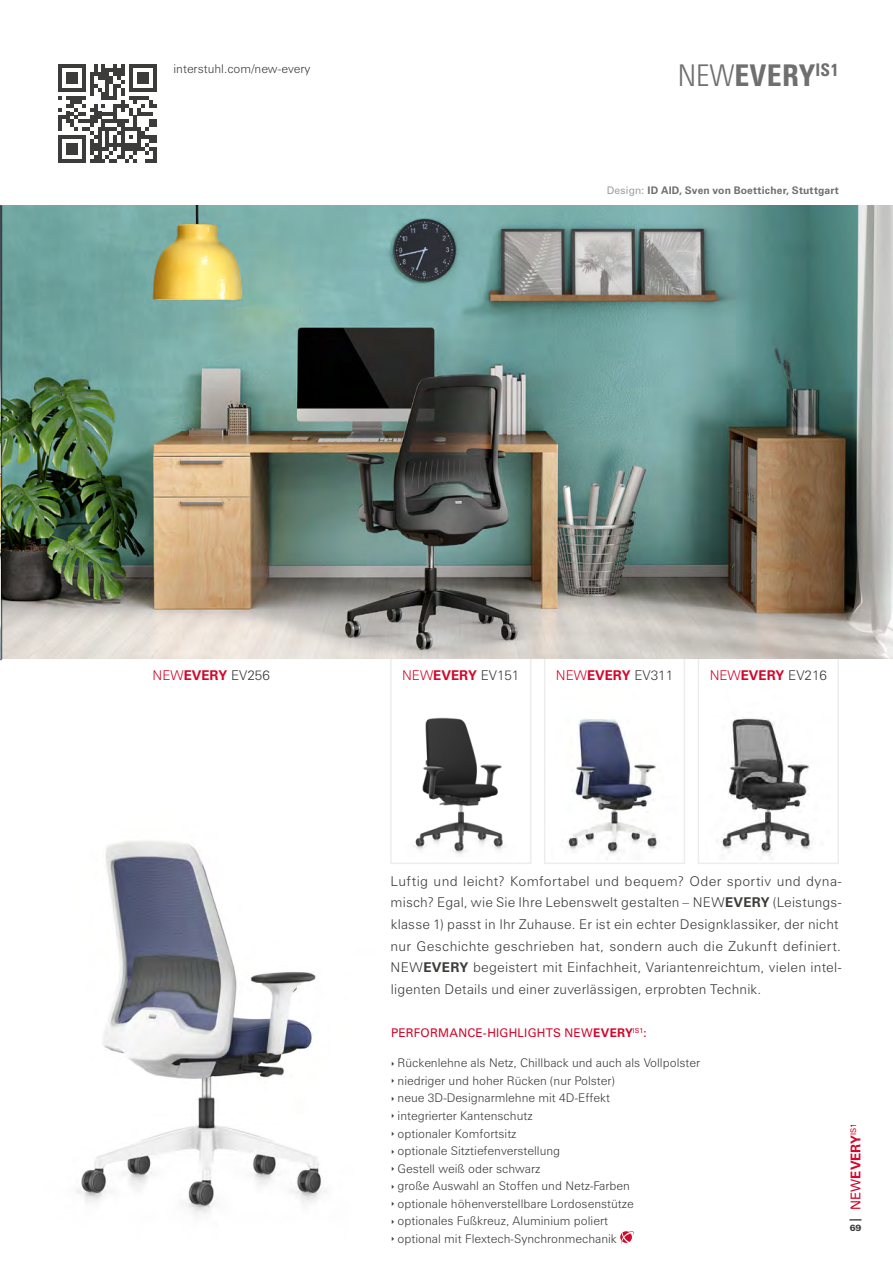
<style>
.page{position:relative;width:893px;height:1263px;background:#fff}
.page>*{position:absolute;margin:0;border:0;box-sizing:border-box;transform-origin:0 0}
.t1{font:30px "Zurich BT Bold Condensed Head";letter-spacing:.01em;color:#706f6f}
.t2{font:300 13.5px/21.6px "Zurich BT";letter-spacing:.02em;color:#3c3c3b}
.t3{font:700 13.5px "Zurich BT";color:#d3072a}
.t4{font:300 12px/17.5px "Zurich BT";color:#3c3c3b}
.t5{font:12px "Zurich BT";letter-spacing:.02em;color:#d3072a}
.t6{font:700 10.5px "Zurich BT";letter-spacing:.015em;color:#706f6f}
.t7{font:900 9px "Zurich BT";color:#3c3c3b}
.s1{font-family:"Zurich BT Light Condensed Head"}
.s2{font-weight:400;color:#9d9d9c}
.s3{font-weight:300}
.s4{font-weight:300;color:#3c3c3b}
.s5{font-weight:700}
.s6{font-weight:400}
</style>
<div class="page">
<img style="left:414px;top:717px;width:91px;height:138px">
<div style="left:390px;top:631px;width:141px;height:233px;border:2px solid #ededed"></div>
<img style="left:567px;top:718px;width:93px;height:136px">
<div style="left:544px;top:631px;width:141px;height:233px;border:2px solid #ededed"></div>
<img style="left:721px;top:717px;width:91px;height:139px">
<div style="left:698px;top:631px;width:141px;height:233px;border:2px solid #ededed"></div>
<img style="left:76px;top:840px;width:250px;height:374px">
<img style="left:2px;top:205px;width:891px;height:454px">
<hr style="left:0;top:205px;width:2px;height:455px;background:#000;opacity:.75">
<hr style="left:0;top:205px;width:1px;height:454px;background:#3c3c3b">
<svg style="left:620px;top:1231px;width:15px;height:13px"></svg>
<svg style="left:58px;top:64px;width:99px;height:99px"></svg>
<svg style="left:849px;top:1219px;width:12px;height:1px"></svg>
<p class="t4" style="left:173px;top:60px;width:138px">interstuhl.com/new-every</p>
<h1 class="t1" style="left:678px;top:58px;width:162px"><span class="s1">NEW</span>EVERY<sup>IS1</sup></h1>
<p class="t6" style="left:607px;top:184px;width:234px"><span class="s2">Design:</span> ID AID, Sven von Boetticher, Stuttgart</p>
<p class="t3" style="left:153px;top:667px;width:119px"><span class="s3">NEW</span>EVERY <span class="s4">EV256</span></p>
<p class="t3" style="left:402px;top:667px;width:119px"><span class="s3">NEW</span>EVERY <span class="s4">EV151</span></p>
<p class="t3" style="left:556px;top:667px;width:119px"><span class="s3">NEW</span>EVERY <span class="s4">EV311</span></p>
<p class="t3" style="left:710px;top:667px;width:119px"><span class="s3">NEW</span>EVERY <span class="s4">EV216</span></p>
<p class="t2" style="left:391px;top:870px;width:453px">Luftig und leicht? Komfortabel und bequem? Oder sportiv und dyna&shy;misch? Egal, wie Sie Ihre Lebenswelt gestalten – NEW<span class="s5">EVERY</span> (Leistungs&shy;klasse 1) passt in Ihr Zuhause. Er ist ein echter Designklassiker, der nicht nur Geschichte geschrieben hat, sondern auch die Zukunft definiert.<br>NEW<span class="s5">EVERY</span> begeistert mit Einfachheit, Variantenreichtum, vielen intel&shy;ligenten Details und einer zuverlässigen, erprobten Technik.</p>
<p class="t5" style="left:391px;top:1025px;width:258px">PERFORMANCE-HIGHLIGHTS NEW<span class="s5">EVERY</span><sup>IS1</sup>:</p>
<p class="t4" style="left:398px;top:1054px;width:304px">Rückenlehne als Netz, Chillback und auch als Vollpolster niedriger und hoher Rücken (nur Polster)<br>neue 3D-Designarmlehne mit 4D-Effekt<br>integrierter Kantenschutz<br>optionaler Komfortsitz<br>optionale Sitztiefenverstellung<br>Gestell weiß oder schwarz<br>große Auswahl an Stoffen und Netz-Farben<br>optionale höhenverstellbare Lordosenstütze<br>optionales Fußkreuz, Aluminium poliert<br>optional mit Flextech-Synchronmechanik</p>
<p class="t3" style="left:848px;top:1210px;width:88px;rotate:-90deg"><span class="s6">NEW</span>EVERY<sup>IS1</sup></p>
<p class="t7" style="left:850px;top:1222px;width:13px">69</p>
</div>
